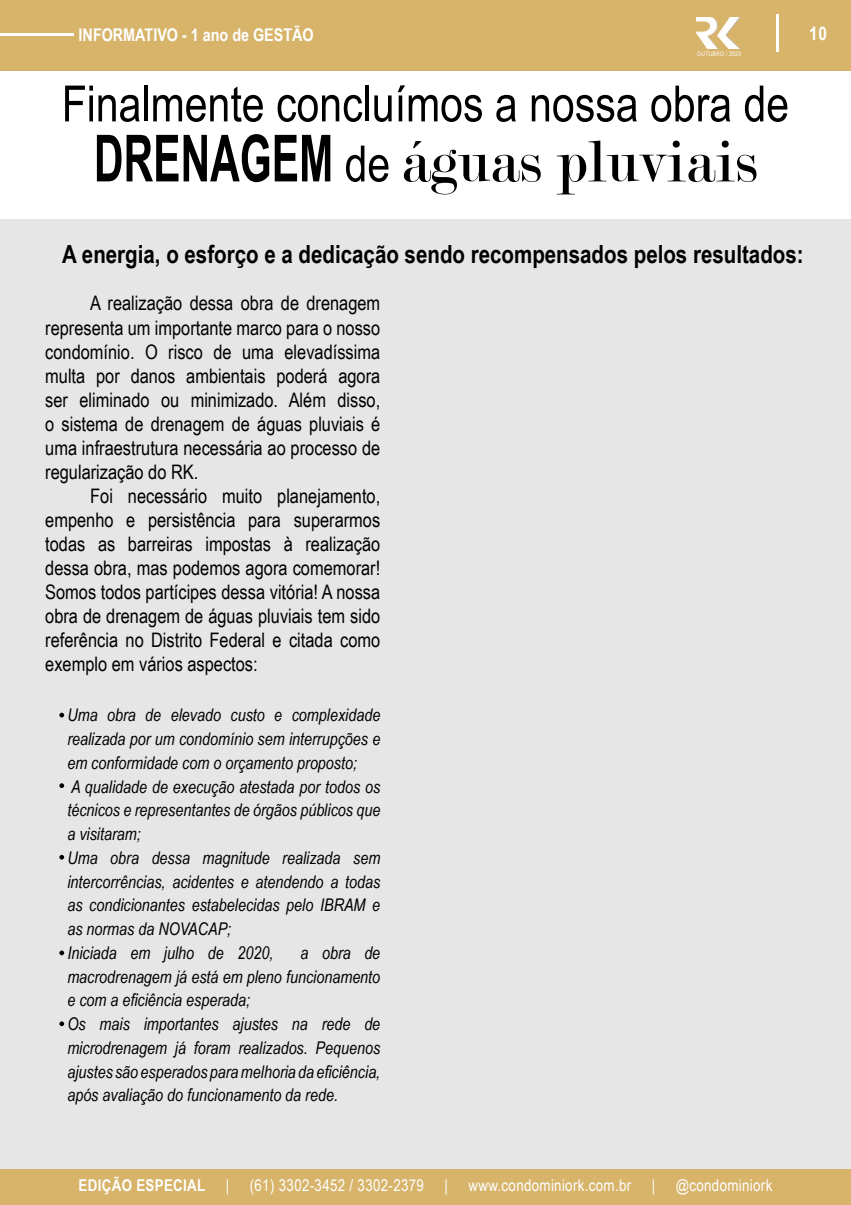
<style>
.page{position:relative;width:851px;height:1205px;background:#fff}
.page>*{position:absolute;margin:0;border:0;box-sizing:border-box;transform-origin:0 0}
.t1{font:62.5px "Modern";color:#000}
.t2{font:50px "Arial Narrow";color:#000}
.t3{font:700 25px "Arial Narrow";color:#000}
.t4{font:20px/24px "Arial Narrow";color:#000;text-align:justify}
.t5{font:700 18.75px "Arial Narrow";color:#fff}
.t6{font:italic 17.5px/23.8px "Arial Narrow";color:#000}
.t7{font:700 17.5px "Arial Narrow";color:#fff}
.t8{font:16.25px "Arial Narrow";letter-spacing:.02em;color:#fff}
.t9{font:700 16.25px "Arial Narrow";letter-spacing:.02em;color:#fff}
.t10{font:6.25px "Arial Narrow";letter-spacing:.03em;color:#fff}
.s1{font-family:"Arial Narrow";font-weight:700;font-size:65px}
.s2{font-family:"Arial Narrow";font-size:50px}
</style>
<div class="page">
<div style="left:0;top:219px;width:850px;height:950px;background:#e6e6e6"></div>
<div style="left:0;top:0;width:850px;height:71px;background:#d7b46a"></div>
<hr style="left:0;top:33px;width:74px;height:3px;background:#fff">
<hr style="left:776px;top:14px;width:3px;height:38px;background:#fff">
<img style="left:696px;top:17px;width:45px;height:32px">
<div style="left:0;top:1169px;width:850px;height:36px;background:#d7b46a"></div>
<svg style="left:59px;top:713px;width:5px;height:4px"></svg>
<svg style="left:59px;top:783px;width:5px;height:5px"></svg>
<svg style="left:59px;top:855px;width:5px;height:4px"></svg>
<svg style="left:59px;top:950px;width:5px;height:5px"></svg>
<svg style="left:59px;top:1021px;width:5px;height:5px"></svg>
<p class="t7" style="left:79px;top:21px;width:236px">INFORMATIVO - 1 ano de GESTÃO</p>
<p class="t10" style="left:697px;top:49px;width:45px">OUTUBRO / 2023</p>
<h2 class="t2" style="left:62px;top:67px;width:729px">Finalmente concluímos a nossa obra de</h2>
<h1 class="t1" style="left:94px;top:130px;width:664px"><span class="s1">DRENAGEM</span> <span class="s2">de</span> águas pluviais</h1>
<p class="t5" style="left:809px;top:20px;width:19px">10</p>
<h3 class="t3" style="left:62px;top:235px;width:742px">A energia, o esforço e a dedicação sendo recompensados pelos resultados:</h3>
<p class="t4" style="left:45px;top:291px;width:336px;text-indent:45px">A realização dessa obra de drenagem representa um importante marco para o nosso condomínio. O risco de uma elevadíssima multa por danos ambientais poderá agora ser eliminado ou minimizado. Além disso, o sistema de drenagem de águas pluviais é uma infraestrutura necessária ao processo de regularização do RK.</p>
<p class="t4" style="left:45px;top:483px;width:336px;text-indent:45px">Foi necessário muito planejamento, empenho e persistência para superarmos todas as barreiras impostas à realização dessa obra, mas podemos agora comemorar!<br>Somos todos partícipes dessa vitória! A nossa obra de drenagem de águas pluviais tem sido referência no Distrito Federal e citada como exemplo em vários aspectos:</p>
<p class="t6" style="left:67px;top:703px;width:314px">Uma obra de elevado custo e complexidade realizada por um condomínio sem interrupções e em conformidade com o orçamento proposto;<br>A qualidade de execução atestada por todos os técnicos e representantes de órgãos públicos que a visitaram;<br>Uma obra dessa magnitude realizada sem intercorrências, acidentes e atendendo a todas as condicionantes estabelecidas pelo IBRAM e as normas da NOVACAP;<br>Iniciada em julho de 2020,</p>
<p class="t6" style="left:67px;top:940px;width:314px;text-indent:233px">a obra de macrodrenagem já está em pleno funcionamento e com a eficiência esperada;<br>Os mais importantes ajustes na rede de microdrenagem já foram realizados. Pequenos ajustes são esperados para melhoria da eficiência, após avaliação do funcionamento da rede.</p>
<p class="t9" style="left:79px;top:1172px;width:128px">EDIÇÃO ESPECIAL</p>
<p class="t8" style="left:226px;top:1173px;width:5px">|</p>
<p class="t8" style="left:250px;top:1173px;width:176px">(61) 3302-3452 / 3302-2379</p>
<p class="t8" style="left:444px;top:1173px;width:5px">|</p>
<p class="t8" style="left:468px;top:1173px;width:164px">www.condominiork.com.br</p>
<p class="t8" style="left:651px;top:1173px;width:5px">|</p>
<p class="t8" style="left:675px;top:1173px;width:98px">@condominiork</p>
</div>
